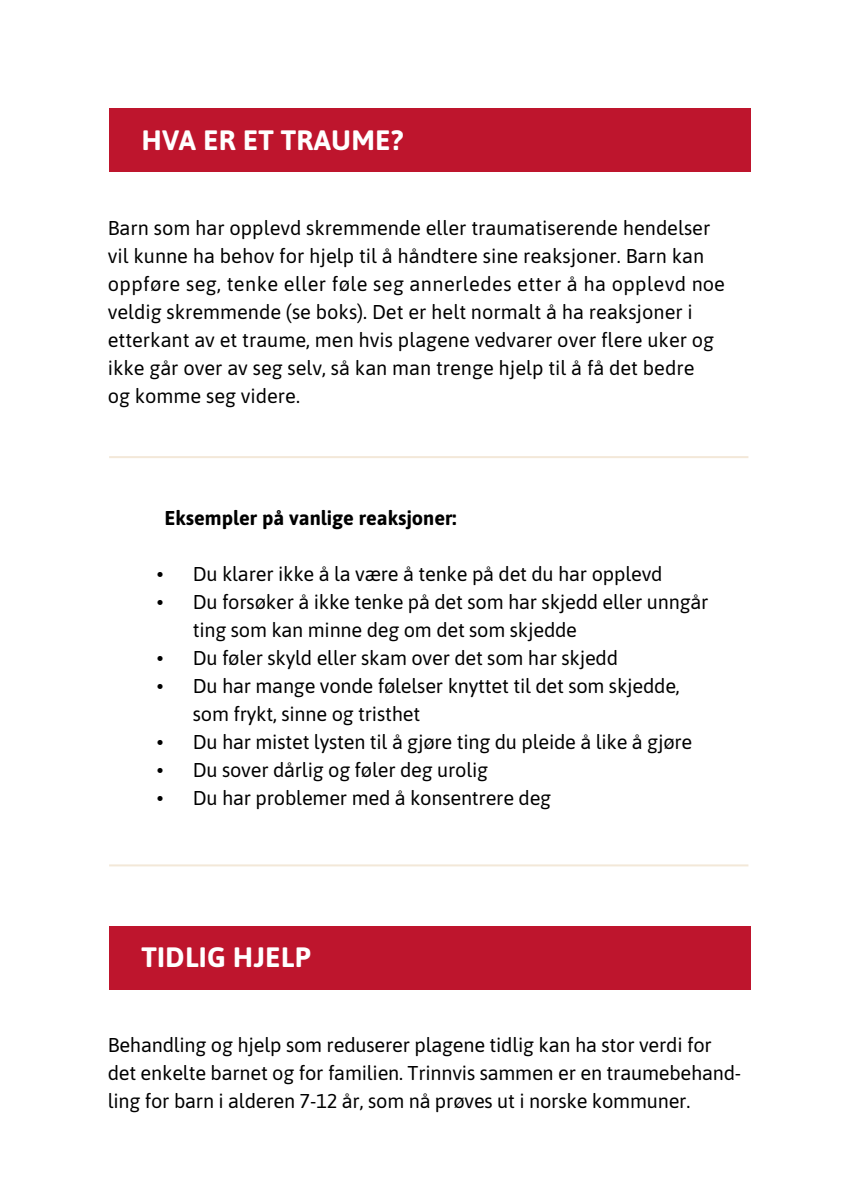
<style>
.page{position:relative;width:842px;height:1191px;background:#fff}
.page>*{position:absolute;margin:0;border:0;box-sizing:border-box;transform-origin:0 0}
.t1{font:700 28px "Asap";letter-spacing:.01em;color:#fff}
.t2{font:20px/28px "Asap";letter-spacing:-.01em;color:#000}
.t3{font:700 20px "Asap";color:#000}
</style>
<div class="page">
<div style="left:109px;top:108px;width:641px;height:63px;background:#be152d"></div>
<div style="left:109px;top:926px;width:641px;height:63px;background:#be152d"></div>
<hr style="left:109px;top:456px;width:639px;height:2px;background:#f3e8d8">
<hr style="left:109px;top:864px;width:639px;height:2px;background:#f3e8d8">
<h1 class="t1" style="left:141px;top:120px;width:263px">HVA ER ET TRAUME?</h1>
<p class="t2" style="left:108px;top:213px;width:619px">Barn som har opplevd skremmende eller traumatiserende hendelser vil kunne ha behov for hjelp til å håndtere sine reaksjoner. Barn kan oppføre seg, tenke eller føle seg annerledes etter å ha opplevd noe veldig skremmende (se boks). Det er helt normalt å ha reaksjoner i etterkant av et traume, men hvis plagene vedvarer over flere uker og ikke går over av seg selv, så kan man trenge hjelp til å få det bedre<br>og komme seg videre.</p>
<p class="t3" style="left:164px;top:503px;width:294px">Eksempler på vanlige reaksjoner:</p>
<p class="t2" style="left:157px;top:559px;width:507px">• Du klarer ikke å la være å tenke på det du har opplevd</p>
<p class="t2" style="left:193px;top:587px;width:517px;text-indent:-36px">• Du forsøker å ikke tenke på det som har skjedd eller unngår ting som kan minne deg om det som skjedde</p>
<p class="t2" style="left:157px;top:643px;width:463px">• Du føler skyld eller skam over det som har skjedd</p>
<p class="t2" style="left:193px;top:671px;width:489px;text-indent:-36px">• Du har mange vonde følelser knyttet til det som skjedde, som frykt, sinne og tristhet</p>
<p class="t2" style="left:157px;top:727px;width:537px">• Du har mistet lysten til å gjøre ting du pleide å like å gjøre</p>
<p class="t2" style="left:157px;top:755px;width:333px">• Du sover dårlig og føler deg urolig</p>
<p class="t2" style="left:157px;top:783px;width:396px">• Du har problemer med å konsentrere deg</p>
<h1 class="t1" style="left:141px;top:937px;width:171px">TIDLIG HJELP</h1>
<p class="t2" style="left:108px;top:1030px;width:635px">Behandling og hjelp som reduserer plagene tidlig kan ha stor verdi for det enkelte barnet og for familien. Trinnvis sammen er en traumebehand&shy;ling for barn i alderen 7-12 år, som nå prøves ut i norske kommuner.</p>
</div>
